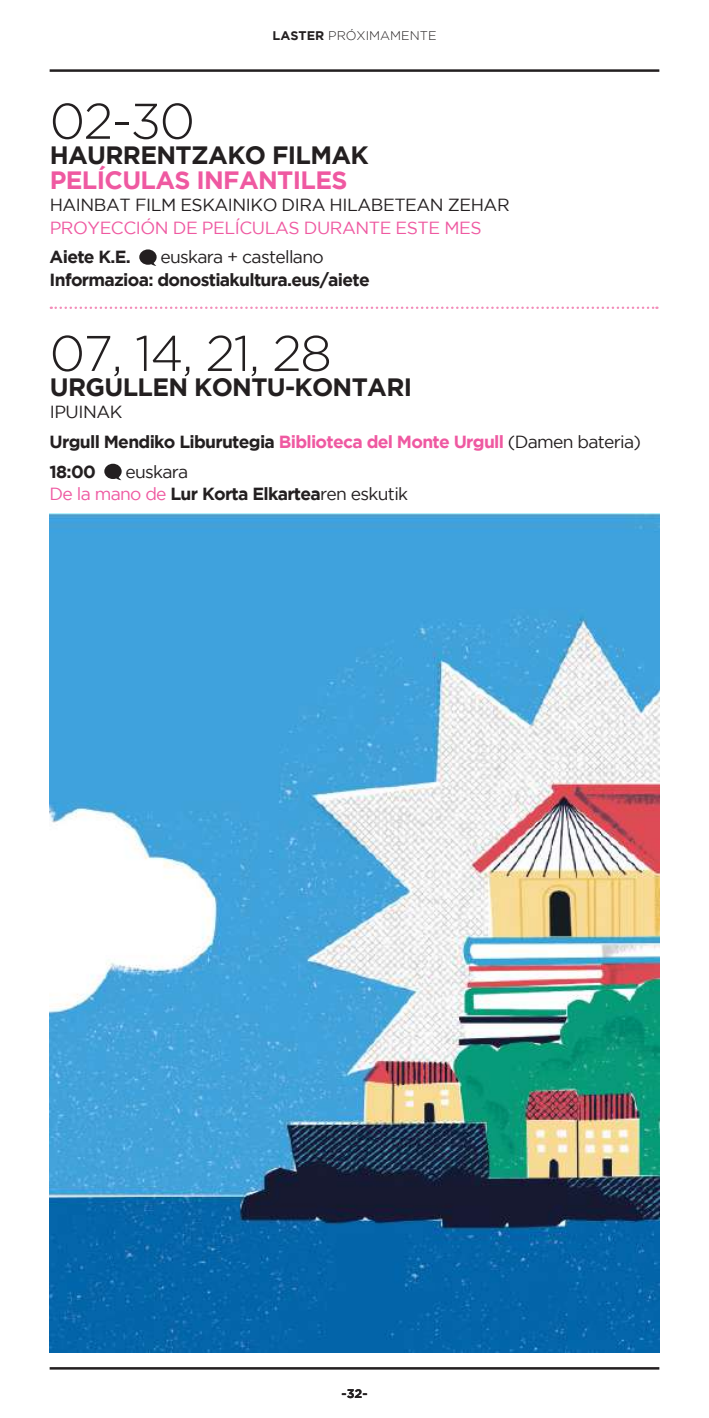
<style>
.page{position:relative;width:709px;height:1418px;background:#fff}
.page>*{position:absolute;margin:0;border:0;box-sizing:border-box;transform-origin:0 0}
.t1{font:300 50px "Gotham";letter-spacing:-.03em;color:#231f20}
.t2{font:700 25px "Gotham";letter-spacing:-.025em;color:#231f20}
.t3{font:700 25px "Gotham";letter-spacing:-.025em;color:#ef59a1}
.t4{font:700 17.5px/29.5px "Gotham";letter-spacing:-.04em;color:#231f20}
.t5{font:17.5px/22.5px "Gotham";letter-spacing:-.025em;color:#231f20}
.t6{font:17.5px "Gotham";letter-spacing:-.025em;color:#ef59a1}
.t7{font:300 12.5px "Gotham";color:#231f20}
.t8{font:700 12.5px "Gotham";color:#231f20}
.s1{font-weight:700}
.s2{font-weight:400}
.s3{color:#ef59a1}
</style>
<div class="page">
<hr style="left:50px;top:69px;width:609px;height:3px;background:#231f20">
<hr style="left:50px;top:1366px;width:609px;height:3px;background:#231f20">
<svg style="left:139px;top:249px;width:18px;height:17px"></svg>
<svg style="left:51px;top:306px;width:606px;height:3px"></svg>
<svg style="left:104px;top:464px;width:18px;height:16px"></svg>
<img style="left:50px;top:513px;width:609px;height:839px">
<p class="t7" style="left:272px;top:29px;width:165px"><span class="s1">LASTER</span> PRÓXIMAMENTE</p>
<h1 class="t1" style="left:50px;top:94px;width:147px">02-30</h1>
<h2 class="t2" style="left:50px;top:140px;width:320px">HAURRENTZAKO FILMAK</h2>
<h2 class="t3" style="left:50px;top:165px;width:299px">PELÍCULAS INFANTILES</h2>
<p class="t5" style="left:50px;top:193px;width:461px">HAINBAT FILM ESKAINIKO DIRA HILABETEAN ZEHAR</p>
<p class="t6" style="left:50px;top:218px;width:433px">PROYECCIÓN DE PELÍCULAS DURANTE ESTE MES</p>
<p class="t4" style="left:50px;top:242px;width:83px">Aiete K.E.</p>
<p class="t5" style="left:160px;top:246px;width:165px">euskara + castellano</p>
<p class="t4" style="left:50px;top:264px;width:322px">Informazioa: donostiakultura.eus/aiete</p>
<h1 class="t1" style="left:50px;top:326px;width:284px">07, 14, 21, 28</h1>
<h2 class="t2" style="left:50px;top:372px;width:364px">URGULLEN KONTU-KONTARI</h2>
<p class="t4" style="left:50px;top:397px;width:593px"><span class="s2">IPUINAK<br></span>Urgull Mendiko Liburutegia <span class="s3">Biblioteca del Monte Urgull</span> <span class="s2">(Damen bateria)<br></span>18:00</p>
<p class="t5" style="left:50px;top:460px;width:360px;text-indent:76px">euskara<br><span class="s3">De la mano de</span> <span class="s1">Lur Korta Elkartea</span>ren eskutik</p>
<p class="t8" style="left:341px;top:1385px;width:28px">-32-</p>
</div>
